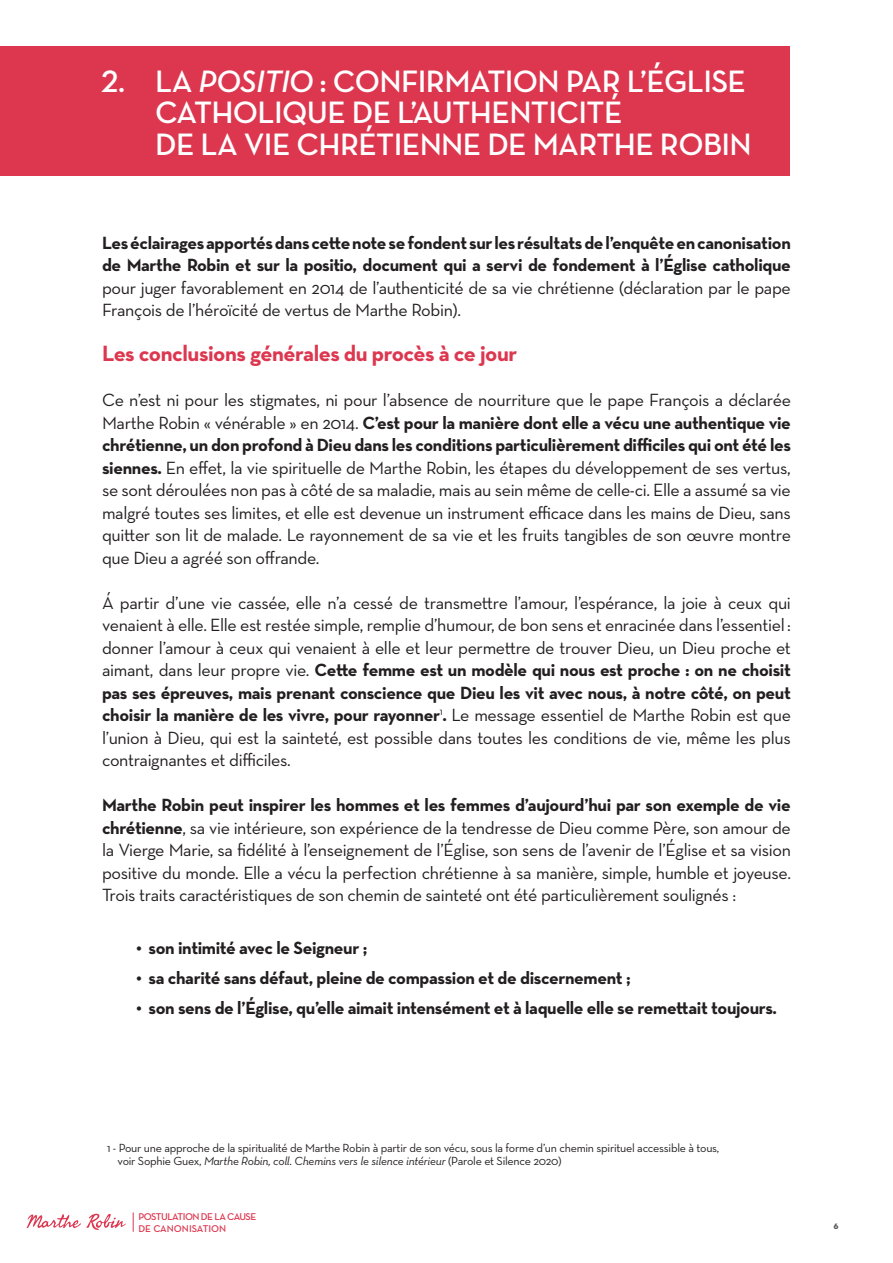
<style>
.page{position:relative;width:893px;height:1263px;background:#fff}
.page>*{position:absolute;margin:0;border:0;box-sizing:border-box;transform-origin:0 0}
.t1{font:600 31.5px/31.5px "Neutraface Text";letter-spacing:-.02em;color:#fff}
.t2{font:700 22.5px "Neutraface Text";letter-spacing:-.02em;color:#dd3750}
.t3{font:18px/22.5px "Neutraface Text";letter-spacing:-.02em;color:#231f20;text-align:justify}
.t4{font:700 18px/22.5px "Neutraface Text";letter-spacing:-.02em;color:#231f20;text-align:justify}
.t5{font:12px "Neutraface Text";letter-spacing:-.02em;color:#231f20}
.t6{font:italic 12px "Neutraface Text";letter-spacing:-.02em;color:#231f20}
.t7{font:10.5px "Neutra Text TF Bold SC";color:#57585a}
.t8{font:600 10.05px/12px "Neutraface Text";letter-spacing:-.05em;color:#dd3750}
.s1{font-style:italic}
.s2{font-weight:400}
.s3{font-weight:700}
.s4{font-weight:400;font-size:39px}
.s5{font-style:normal}
</style>
<div class="page">
<svg style="left:27px;top:1214px;width:99px;height:16px"></svg>
<svg style="left:133px;top:1212px;width:1px;height:20px"></svg>
<div style="left:0;top:47px;width:789px;height:129px;background:#dd3750"></div>
<p class="t1" style="left:155px;top:65px;width:592px;text-indent:-54px">2. LA <span class="s1">POSITIO</span> : CONFIRMATION PAR L’ÉGLISE<br>CATHOLIQUE DE L’AUTHENTICITÉ</p>
<p class="t1" style="left:155px;top:128px;width:598px">DE LA VIE CHRÉTIENNE DE MARTHE ROBIN</p>
<p class="t4" style="left:102px;top:231px;width:690px">Les éclairages apportés dans cette note se fondent sur les résultats de l’enquête en canonisation de Marthe Robin et sur la positio, document qui a servi de fondement à l’Église catholique <span class="s2">pour juger favorablement en 2014 de l’authenticité de sa vie chrétienne (déclaration par le pape François de l’héroïcité de vertus de Marthe Robin).</span></p>
<p class="t2" style="left:102px;top:339px;width:417px">Les conclusions générales du procès à ce jour</p>
<p class="t3" style="left:102px;top:389px;width:690px">Ce n’est ni pour les stigmates, ni pour l’absence de nourriture que le pape François a déclarée Marthe Robin « vénérable » en 2014. <span class="s3">C’est pour la manière dont elle a vécu une authentique vie chrétienne, un don profond à Dieu dans les conditions particulièrement difficiles qui ont été les siennes.</span> En effet, la vie spirituelle de Marthe Robin, les étapes du développement de ses vertus, se sont déroulées non pas à côté de sa maladie, mais au sein même de celle-ci. Elle a assumé sa vie malgré toutes ses limites, et elle est devenue un instrument efficace dans les mains de Dieu, sans quitter son lit de malade. Le rayonnement de sa vie et les fruits tangibles de son œuvre montre que Dieu a agréé son offrande.</p>
<p class="t3" style="left:102px;top:591px;width:690px">Á partir d’une vie cassée, elle n’a cessé de transmettre l’amour, l’espérance, la joie à ceux qui venaient à elle. Elle est restée simple, remplie d’humour, de bon sens et enracinée dans l’essentiel : donner l’amour à ceux qui venaient à elle et leur permettre de trouver Dieu, un Dieu proche et aimant, dans leur propre vie. <span class="s3">Cette femme est un modèle qui nous est proche : on ne choisit pas ses épreuves, mais prenant conscience que Dieu les vit avec nous, à notre côté, on peut choisir la manière de les vivre, pour rayonner</span><sup>1</sup><span class="s3">.</span> Le message essentiel de Marthe Robin est que l’union à Dieu, qui est la sainteté, est possible dans toutes les conditions de vie, même les plus contraignantes et difficiles.</p>
<p class="t3" style="left:102px;top:794px;width:690px"><span class="s3">Marthe Robin peut inspirer les hommes et les femmes d’aujourd’hui par son exemple de vie chrétienne</span>, sa vie intérieure, son expérience de la tendresse de Dieu comme Père, son amour de la Vierge Marie, sa fidélité à l’enseignement de l’Église, son sens de l’avenir de l’Église et sa vision positive du monde. Elle a vécu la perfection chrétienne à sa manière, simple, humble et joyeuse.<br>Trois traits caractéristiques de son chemin de sainteté ont été particulièrement soulignés :</p>
<p class="t4" style="left:135px;top:936px;width:234px"><span class="s4">·</span> son intimité avec le Seigneur ;</p>
<p class="t4" style="left:135px;top:966px;width:497px"><span class="s4">·</span> sa charité sans défaut, pleine de compassion et de discernement ;</p>
<p class="t4" style="left:135px;top:996px;width:643px"><span class="s4">·</span> son sens de l’Église, qu’elle aimait intensément et à laquelle elle se remettait toujours.</p>
<p class="t5" style="left:107px;top:1140px;width:614px">1 - Pour une approche de la spiritualité de Marthe Robin à partir de son vécu, sous la forme d’un chemin spirituel accessible à tous,</p>
<p class="t6" style="left:118px;top:1154px;width:445px"><span class="s5">voir Sophie Guex,</span> Marthe Robin, coll. Chemins vers le silence intérieur <span class="s5">(Parole et Silence 2020)</span></p>
<p class="t8" style="left:138px;top:1210px;width:119px">POSTULATION DE LA CAUSE<br>DE CANONISATION</p>
<p class="t7" style="left:833px;top:1219px;width:7px">6</p>
</div>
